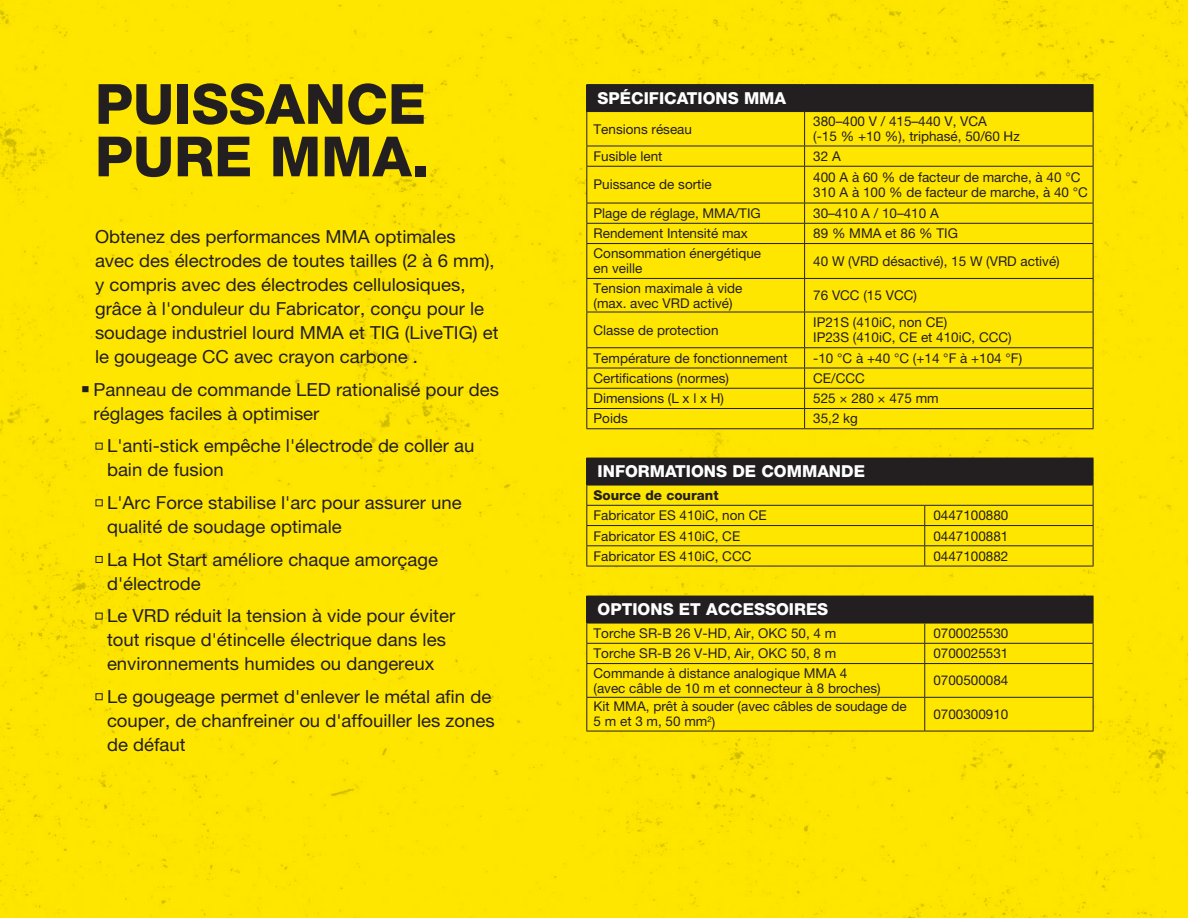
<style>
.page{position:relative;width:1188px;height:918px;background:#ffe601}
.page>*{position:absolute;margin:0;border:0;box-sizing:border-box;transform-origin:0 0}
.t1{font:800 55.5px/52.5px "Helvetica Neue LT Std";color:#231f20}
.t2{font:18px/24px "Helvetica Neue LT Pro";color:#231f20}
.t3{font:800 16.5px "Helvetica Neue LT Std";color:#fff}
.t4{font:13.5px/15px "Helvetica Neue LT Pro";color:#231f20}
.t5{font:800 13.5px "Helvetica Neue LT Pro";color:#231f20}
</style>
<div class="page">
<div style="left:587px;top:85px;width:506px;height:27px;background:#231f20"></div>
<div style="left:587px;top:112px;width:506px;height:316px;background:#ffe601"></div>
<svg style="left:1093px;top:85px;width:1px;height:26px"></svg>
<hr style="left:586px;top:84px;width:219px;height:1px;background:#231f20">
<svg style="left:586px;top:85px;width:1px;height:26px"></svg>
<hr style="left:805px;top:84px;width:289px;height:1px;background:#231f20">
<hr style="left:586px;top:111px;width:219px;height:1px;background:#231f20">
<hr style="left:586px;top:112px;width:1px;height:34px;background:#231f20">
<hr style="left:805px;top:111px;width:289px;height:1px;background:#231f20">
<hr style="left:804px;top:112px;width:1px;height:34px;background:#231f20">
<hr style="left:1093px;top:112px;width:1px;height:34px;background:#231f20">
<hr style="left:586px;top:146px;width:219px;height:1px;background:#231f20">
<svg style="left:586px;top:146px;width:1px;height:20px"></svg>
<hr style="left:805px;top:146px;width:289px;height:1px;background:#231f20">
<svg style="left:804px;top:146px;width:1px;height:20px"></svg>
<svg style="left:1093px;top:146px;width:1px;height:20px"></svg>
<hr style="left:586px;top:166px;width:219px;height:1px;background:#231f20">
<hr style="left:586px;top:167px;width:1px;height:36px;background:#231f20">
<hr style="left:805px;top:166px;width:289px;height:1px;background:#231f20">
<hr style="left:804px;top:167px;width:1px;height:36px;background:#231f20">
<hr style="left:1093px;top:167px;width:1px;height:36px;background:#231f20">
<hr style="left:586px;top:203px;width:219px;height:1px;background:#231f20">
<hr style="left:805px;top:203px;width:289px;height:1px;background:#231f20">
<hr style="left:586px;top:223px;width:219px;height:1px;background:#231f20">
<svg style="left:586px;top:203px;width:1px;height:40px"></svg>
<hr style="left:805px;top:223px;width:289px;height:1px;background:#231f20">
<svg style="left:804px;top:203px;width:1px;height:40px"></svg>
<svg style="left:1093px;top:203px;width:1px;height:40px"></svg>
<hr style="left:586px;top:243px;width:219px;height:1px;background:#231f20">
<hr style="left:586px;top:244px;width:1px;height:34px;background:#231f20">
<hr style="left:805px;top:243px;width:289px;height:1px;background:#231f20">
<hr style="left:804px;top:244px;width:1px;height:34px;background:#231f20">
<hr style="left:1093px;top:244px;width:1px;height:34px;background:#231f20">
<hr style="left:586px;top:278px;width:219px;height:1px;background:#231f20">
<hr style="left:586px;top:279px;width:1px;height:33px;background:#231f20">
<hr style="left:805px;top:278px;width:289px;height:1px;background:#231f20">
<hr style="left:804px;top:279px;width:1px;height:33px;background:#231f20">
<hr style="left:1093px;top:279px;width:1px;height:33px;background:#231f20">
<hr style="left:586px;top:312px;width:219px;height:1px;background:#231f20">
<hr style="left:586px;top:312px;width:1px;height:35px;background:#231f20">
<hr style="left:805px;top:312px;width:289px;height:1px;background:#231f20">
<hr style="left:804px;top:312px;width:1px;height:35px;background:#231f20">
<hr style="left:1093px;top:312px;width:1px;height:35px;background:#231f20">
<hr style="left:586px;top:347px;width:219px;height:1px;background:#231f20">
<hr style="left:805px;top:347px;width:289px;height:1px;background:#231f20">
<hr style="left:586px;top:368px;width:219px;height:1px;background:#231f20">
<hr style="left:805px;top:368px;width:289px;height:1px;background:#231f20">
<hr style="left:586px;top:388px;width:219px;height:1px;background:#231f20">
<hr style="left:805px;top:388px;width:289px;height:1px;background:#231f20">
<hr style="left:586px;top:408px;width:219px;height:1px;background:#231f20">
<svg style="left:586px;top:348px;width:1px;height:80px"></svg>
<hr style="left:805px;top:408px;width:289px;height:1px;background:#231f20">
<svg style="left:804px;top:348px;width:1px;height:80px"></svg>
<svg style="left:1093px;top:348px;width:1px;height:80px"></svg>
<hr style="left:586px;top:428px;width:219px;height:1px;background:#231f20">
<hr style="left:805px;top:428px;width:289px;height:1px;background:#231f20">
<svg style="left:586px;top:458px;width:508px;height:108px;background:#beac09"></svg>
<hr style="left:586px;top:566px;width:339px;height:1px;background:#231f20">
<hr style="left:925px;top:566px;width:169px;height:1px;background:#231f20">
<div style="left:587px;top:596px;width:506px;height:27px;background:#231f20"></div>
<div style="left:587px;top:624px;width:506px;height:107px;background:#ffe601"></div>
<hr style="left:586px;top:623px;width:339px;height:1px;background:#231f20">
<hr style="left:925px;top:623px;width:169px;height:1px;background:#231f20">
<hr style="left:586px;top:643px;width:339px;height:1px;background:#231f20">
<svg style="left:586px;top:596px;width:1px;height:67px"></svg>
<hr style="left:925px;top:643px;width:169px;height:1px;background:#231f20">
<svg style="left:924px;top:623px;width:1px;height:40px"></svg>
<svg style="left:1093px;top:596px;width:1px;height:67px"></svg>
<hr style="left:586px;top:663px;width:339px;height:1px;background:#231f20">
<hr style="left:586px;top:664px;width:1px;height:33px;background:#231f20">
<hr style="left:925px;top:663px;width:169px;height:1px;background:#231f20">
<hr style="left:924px;top:664px;width:1px;height:33px;background:#231f20">
<hr style="left:1093px;top:664px;width:1px;height:33px;background:#231f20">
<hr style="left:586px;top:697px;width:339px;height:1px;background:#231f20">
<hr style="left:586px;top:698px;width:1px;height:33px;background:#231f20">
<hr style="left:925px;top:697px;width:169px;height:1px;background:#231f20">
<hr style="left:924px;top:698px;width:1px;height:33px;background:#231f20">
<hr style="left:1093px;top:698px;width:1px;height:33px;background:#231f20">
<hr style="left:586px;top:731px;width:339px;height:1px;background:#231f20">
<hr style="left:925px;top:731px;width:169px;height:1px;background:#231f20">
<p class="t1" style="left:95px;top:78px;width:336px">PUISSANCE<br>PURE MMA.</p>
<p class="t3" style="left:598px;top:88px;width:190px">SPÉCIFICATIONS MMA</p>
<p class="t4" style="left:594px;top:121px;width:100px">Tensions réseau</p>
<p class="t4" style="left:813px;top:114px;width:208px">380–400 V / 415–440 V, VCA<br>(-15 % +10 %), triphasé, 50/60 Hz</p>
<p class="t4" style="left:594px;top:148px;width:71px">Fusible lent</p>
<p class="t4" style="left:813px;top:148px;width:29px">32 A</p>
<p class="t4" style="left:594px;top:177px;width:120px">Puissance de sortie</p>
<p class="t4" style="left:813px;top:169px;width:269px">400 A à 60 % de facteur de marche, à 40 °C</p>
<p class="t4" style="left:813px;top:184px;width:276px">310 A à 100 % de facteur de marche, à 40 °C</p>
<p class="t2" style="left:95px;top:224px;width:405px">Obtenez des performances MMA optimales avec des électrodes de toutes tailles (2 à 6 mm), y compris avec des électrodes cellulosiques, grâce à l'onduleur du Fabricator, conçu pour le soudage industriel lourd MMA et TIG (LiveTIG) et le gougeage CC avec crayon carbone .</p>
<p class="t2" style="left:94px;top:377px;width:407px;text-indent:-12px">■ Panneau de commande LED rationalisé pour des réglages faciles à optimiser</p>
<p class="t2" style="left:107px;top:434px;width:369px;text-indent:-12px">■ L'anti-stick empêche l'électrode de coller au bain de fusion</p>
<p class="t2" style="left:107px;top:490px;width:356px;text-indent:-12px">■ L'Arc Force stabilise l'arc pour assurer une qualité de soudage optimale</p>
<p class="t2" style="left:107px;top:547px;width:333px;text-indent:-12px">■ La Hot Start améliore chaque amorçage d'électrode</p>
<p class="t2" style="left:95px;top:604px;width:362px;text-align:center">■ Le VRD réduit la tension à vide pour éviter tout risque d'étincelle électrique dans les environnements humides ou dangereux</p>
<p class="t2" style="left:107px;top:684px;width:389px;text-indent:-12px">■ Le gougeage permet d'enlever le métal afin de couper, de chanfreiner ou d'affouiller les zones de défaut</p>
<p class="t4" style="left:594px;top:205px;width:169px">Plage de réglage, MMA/TIG</p>
<p class="t4" style="left:813px;top:205px;width:127px">30–410 A / 10–410 A</p>
<p class="t4" style="left:594px;top:226px;width:156px">Rendement Intensité max</p>
<p class="t4" style="left:813px;top:226px;width:146px">89 % MMA et 86 % TIG</p>
<p class="t4" style="left:594px;top:246px;width:169px">Consommation énergétique en veille</p>
<p class="t4" style="left:813px;top:253px;width:248px">40 W (VRD désactivé), 15 W (VRD activé)</p>
<p class="t4" style="left:594px;top:280px;width:150px">Tension maximale à vide (max. avec VRD activé)</p>
<p class="t4" style="left:813px;top:288px;width:105px">76 VCC (15 VCC)</p>
<p class="t4" style="left:594px;top:322px;width:127px">Classe de protection</p>
<p class="t4" style="left:813px;top:315px;width:136px">IP21S (410iC, non CE)</p>
<p class="t4" style="left:813px;top:330px;width:200px">IP23S (410iC, CE et 410iC, CCC)</p>
<p class="t4" style="left:594px;top:350px;width:196px">Température de fonctionnement</p>
<p class="t4" style="left:813px;top:350px;width:210px">-10 °C à +40 °C (+14 °F à +104 °F)</p>
<p class="t4" style="left:594px;top:370px;width:137px">Certifications (normes)</p>
<p class="t4" style="left:813px;top:370px;width:53px">CE/CCC</p>
<p class="t4" style="left:594px;top:391px;width:132px">Dimensions (L x l x H)</p>
<p class="t4" style="left:813px;top:391px;width:127px">525 × 280 × 475 mm</p>
<p class="t4" style="left:594px;top:411px;width:36px">Poids</p>
<p class="t4" style="left:813px;top:411px;width:46px">35,2 kg</p>
<p class="t3" style="left:598px;top:462px;width:269px">INFORMATIONS DE COMMANDE</p>
<p class="t5" style="left:594px;top:487px;width:127px">Source de courant</p>
<p class="t4" style="left:594px;top:508px;width:175px">Fabricator ES 410iC, non CE</p>
<p class="t4" style="left:933px;top:508px;width:77px">0447100880</p>
<p class="t4" style="left:594px;top:528px;width:148px">Fabricator ES 410iC, CE</p>
<p class="t4" style="left:933px;top:528px;width:77px">0447100881</p>
<p class="t4" style="left:594px;top:548px;width:160px">Fabricator ES 410iC, CCC</p>
<p class="t4" style="left:933px;top:548px;width:77px">0447100882</p>
<p class="t3" style="left:598px;top:600px;width:232px">OPTIONS ET ACCESSOIRES</p>
<p class="t4" style="left:594px;top:626px;width:244px">Torche SR-B 26 V-HD, Air, OKC 50, 4 m</p>
<p class="t4" style="left:933px;top:626px;width:77px">0700025530</p>
<p class="t4" style="left:594px;top:646px;width:244px">Torche SR-B 26 V-HD, Air, OKC 50, 8 m</p>
<p class="t4" style="left:933px;top:646px;width:77px">0700025531</p>
<p class="t4" style="left:594px;top:665px;width:289px">Commande à distance analogique MMA 4 (avec câble de 10 m et connecteur à 8 broches)</p>
<p class="t4" style="left:933px;top:673px;width:77px">0700500084</p>
<p class="t4" style="left:594px;top:699px;width:315px">Kit MMA, prêt à souder (avec câbles de soudage de<br>5 m et 3 m, 50 mm<sup>2</sup>)</p>
<p class="t4" style="left:933px;top:707px;width:77px">0700300910</p>
</div>
